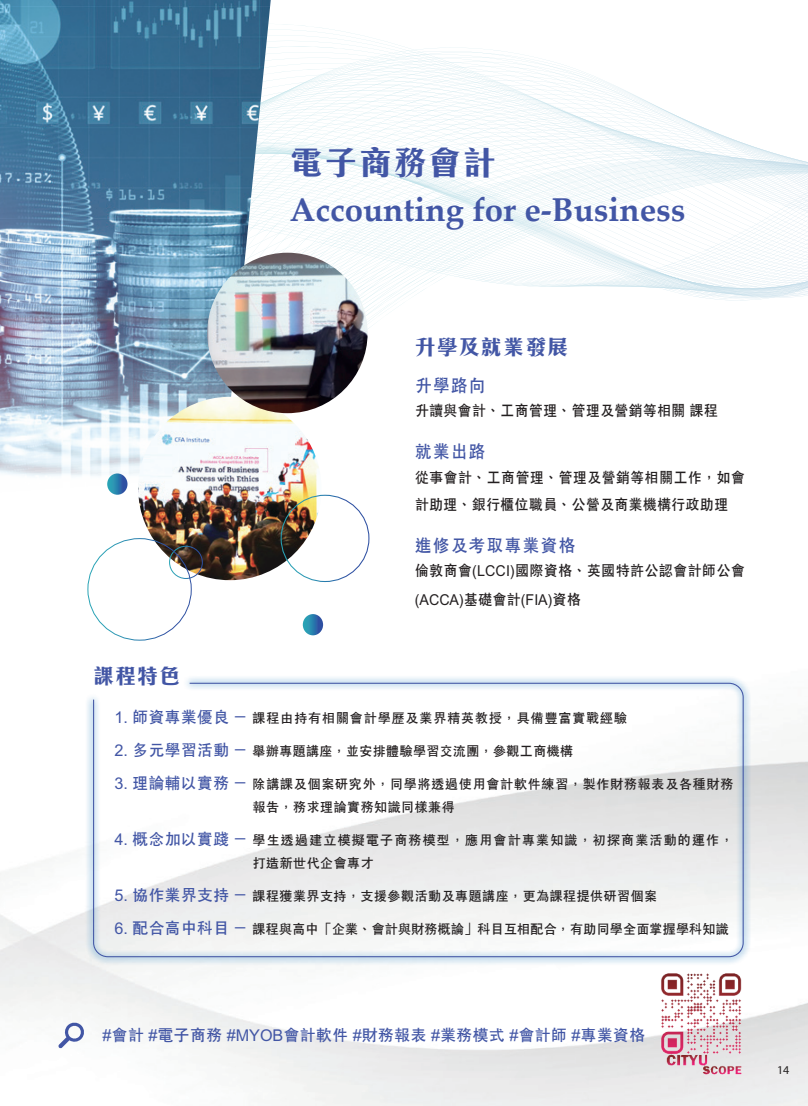
<style>
.page{position:relative;width:808px;height:1106px;background:#fff}
.page>*{position:absolute;margin:0;border:0;box-sizing:border-box;transform-origin:0 0}
.t1{font:700 33px "Palatino Linotype";color:#4256a5}
.t2{font:700 33px "C Hei 3 HK";letter-spacing:.05em;color:#4256a5}
.t3{font:700 21px "C Hei 3 HK";letter-spacing:.05em;color:#4256a5}
.t4{font:700 18px "C Hei 2 HK";letter-spacing:.05em;color:#4256a5;scale:.95 1}
.t5{font:700 16.2px "C Hei 2 HK";color:#4256a5}
.t6{font:700 15px/27px "C Hei 2 HK";color:#231f20;scale:.95 1}
.t7{font:700 13.5px "C Hei 2 HK";color:#231f20}
.t8{font:700 13.5px/23px "C Hei 2 HK";letter-spacing:.02em;color:#231f20}
.t9{font:700 13.5px/23px "C Hei 2 HK";letter-spacing:.05em;color:#231f20}
.t10{font:700 13.5px "C Hei 2 HK";letter-spacing:-.02em;color:#231f20}
.t11{font:700 13.5px "C Hei 2 HK";letter-spacing:.03em;color:#231f20}
.t12{font:12px "Myriad Pro";color:#231f20}
.s1{font-size:16.2px;color:#4256a5}
</style>
<div class="page">
<img style="left:0;top:359px;width:808px;height:747px">
<svg style="left:271px;top:113px;width:537px;height:180px"></svg>
<div style="left:85px;top:675px;width:666px;height:290px;background:#1074bc;opacity:.75"></div>
<svg style="left:93px;top:682px;width:651px;height:275px"></svg>
<img style="left:0;top:0;width:271px;height:525px">
<img style="left:138px;top:397px;width:183px;height:183px;border-radius:92px">
<div style="left:169px;top:546px;width:34px;height:32px;border:1px solid #fff;border-radius:50%"></div>
<svg style="left:107px;top:473px;width:20px;height:22px"></svg>
<svg style="left:303px;top:614px;width:20px;height:21px"></svg>
<img style="left:207px;top:253px;width:161px;height:160px;border-radius:80px">
<svg style="left:58px;top:1021px;width:27px;height:27px"></svg>
<img style="left:658px;top:972px;width:86px;height:104px">
<h1 class="t2" style="left:290px;top:146px;width:208px">電子商務會計</h1>
<h1 class="t1" style="left:290px;top:187px;width:397px">Accounting for e-Business</h1>
<h2 class="t3" style="left:415px;top:337px;width:155px">升學及就業發展</h2>
<p class="t4" style="left:415px;top:376px;width:76px">升學路向</p>
<p class="t6" style="left:415px;top:396px;width:321px">升讀與會計、工商管理、管理及營銷等相關 課程</p>
<p class="t4" style="left:415px;top:442px;width:76px">就業出路</p>
<p class="t6" style="left:415px;top:463px;width:349px">從事會計、工商管理、管理及營銷等相關工作，如會計助理、銀行櫃位職員、公營及商業機構行政助理</p>
<p class="t4" style="left:415px;top:536px;width:171px">進修及考取專業資格</p>
<p class="t6" style="left:415px;top:556px;width:349px;line-height:28.3px">倫敦商會(LCCI)國際資格、英國特許公認會計師公會(ACCA)基礎會計(FIA)資格</p>
<h2 class="t3" style="left:93px;top:666px;width:89px">課程特色</h2>
<p class="t11" style="left:115px;top:711px;width:514px"><span class="s1">1. 師資專業優良－</span>課程由持有相關會計學歷及業界精英教授，具備豐富實戰經驗</p>
<p class="t7" style="left:115px;top:744px;width:460px"><span class="s1">2. 多元學習活動－</span>舉辦專題講座，並安排體驗學習交流團，參觀工商機構</p>
<p class="t8" style="left:252px;top:772px;width:483px;text-indent:-138px"><span class="s1">3. 理論輔以實務－</span>除講課及個案研究外，同學將透過使用會計軟件練習，製作財務報表及各種財務報告，務求理論實務知識同樣兼得</p>
<p class="t9" style="left:252px;top:828px;width:483px;text-indent:-138px"><span class="s1">4. 概念加以實踐－</span>學生透過建立模擬電子商務模型，應用會計專業知識，初探商業活動的運作，打造新世代企會專才</p>
<p class="t7" style="left:115px;top:889px;width:544px"><span class="s1">5. 協作業界支持－</span>課程獲業界支持，支援參觀活動及專題講座，更為課程提供研習個案</p>
<p class="t10" style="left:115px;top:922px;width:616px"><span class="s1">6. 配合高中科目－</span>課程與高中「企業、會計與財務概論」科目互相配合，有助同學全面掌握學科知識</p>
<p class="t5" style="left:102px;top:1026px;width:544px">#會計 #電子商務 #MYOB會計軟件 #財務報表 #業務模式 #會計師 #專業資格</p>
<p class="t12" style="left:777px;top:1063px;width:14px">14</p>
</div>
